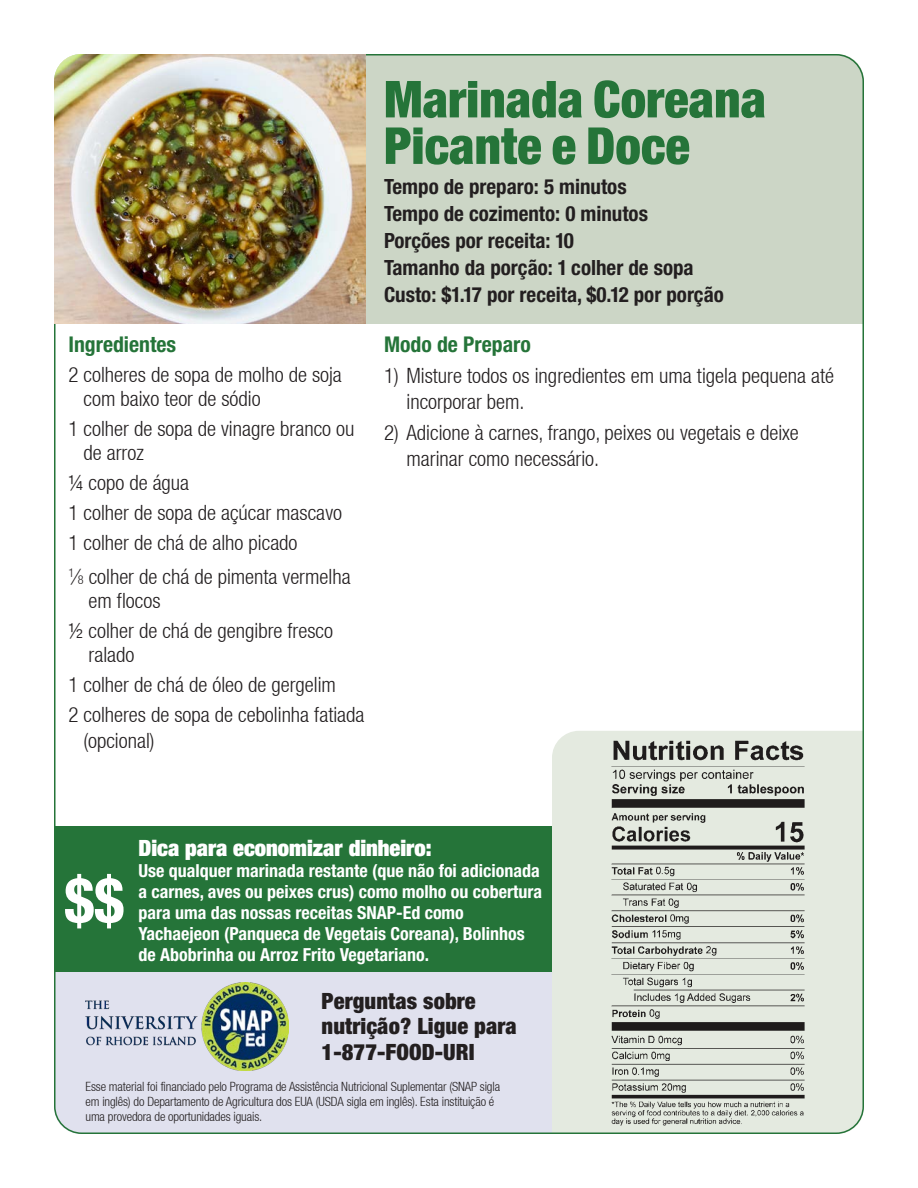
<style>
.page{position:relative;width:918px;height:1188px;background:#fff}
.page>*{position:absolute;margin:0;border:0;box-sizing:border-box;transform-origin:0 0}
.t1{font:700 condensed 62.1px "Helvetica Neue LT Pro";color:#fff}
.Recipe_Title{font:900 condensed 51px/46.5px "Helvetica Neue LT Pro";color:#257439}
.t2{font:900 condensed 22.5px/25.5px "Helvetica Neue LT Pro";letter-spacing:.005em;color:#231f20}
.t3{font:900 condensed 22.5px "Helvetica Neue LT Pro";color:#fff}
.t4{font:700 condensed 21.75px "Helvetica Neue LT Pro";color:#257439}
.Ingredients_list{font:300 condensed 21px/24px "Helvetica Neue LT";color:#231f20}
.Recipe_details{font:700 condensed 21px "Helvetica Neue LT Pro";color:#231f20}
.Directions_lists{font:300 condensed 21px/25.5px "Helvetica Neue LT";color:#231f20}
.t5{font:700 condensed 18px/21px "Helvetica Neue LT Pro";color:#fff}
.t6{font:300 condensed 12.75px "Helvetica Neue LT";letter-spacing:-.01em;color:#231f20}
.s1{font-family:"Helvetica Neue LT Pro";font-stretch:normal}
.s2{font-size:12.3px}
</style>
<div class="page">
<div style="left:552px;top:731px;width:312px;height:403px;background:#e4eae0"></div>
<img style="left:608px;top:737px;width:200px;height:389px">
<div style="left:366px;top:54px;width:498px;height:270px;background:#ccd6c6"></div>
<div style="left:54px;top:826px;width:498px;height:146px;background:#257439"></div>
<div style="left:54px;top:972px;width:498px;height:162px;background:#e0e1ee"></div>
<img style="left:86px;top:983px;width:202px;height:88px">
<img style="left:54px;top:54px;width:312px;height:270px">
<p class="t4" style="left:68px;top:331px;width:109px">Ingredientes</p>
<p class="Ingredients_list" style="left:84px;top:362px;width:260px;text-indent:-15px">2 colheres de sopa de molho de soja com baixo teor de sódio</p>
<p class="Ingredients_list" style="left:84px;top:416px;width:273px;text-indent:-15px">1 colher de sopa de vinagre branco ou de arroz</p>
<p class="Ingredients_list" style="left:68px;top:470px;width:122px">¼ copo de água</p>
<p class="Ingredients_list" style="left:68px;top:500px;width:275px">1 colher de sopa de açúcar mascavo</p>
<p class="Ingredients_list" style="left:68px;top:530px;width:231px">1 colher de chá de alho picado</p>
<p class="Ingredients_list" style="left:89px;top:564px;width:264px;text-indent:-20px"><sup>1</sup><span class="s1">∕</span><span class="s2">8</span> colher de chá de pimenta vermelha em flocos</p>
<p class="Ingredients_list" style="left:89px;top:618px;width:246px;text-indent:-20px">½ colher de chá de gengibre fresco ralado</p>
<p class="Ingredients_list" style="left:68px;top:672px;width:269px">1 colher de chá de óleo de gergelim</p>
<p class="Ingredients_list" style="left:84px;top:702px;width:283px;line-height:25.5px;text-indent:-15px">2 colheres de sopa de cebolinha fatiada (opcional)</p>
<p class="Recipe_Title" style="left:384px;top:75px;width:384px">Marinada Coreana<br>Picante e Doce</p>
<p class="Recipe_details" style="left:384px;top:174px;width:244px">Tempo de preparo: 5 minutos</p>
<p class="Recipe_details" style="left:384px;top:201px;width:266px">Tempo de cozimento: 0 minutos</p>
<p class="Recipe_details" style="left:384px;top:228px;width:191px">Porções por receita: 10</p>
<p class="Recipe_details" style="left:384px;top:255px;width:311px">Tamanho da porção: 1 colher de sopa</p>
<p class="Recipe_details" style="left:384px;top:282px;width:341px">Custo: $1.17 por receita, $0.12 por porção</p>
<p class="t4" style="left:384px;top:331px;width:148px">Modo de Preparo</p>
<p class="Directions_lists" style="left:406px;top:363px;width:429px;text-indent:-22px">1) Misture todos os ingredientes em uma tigela pequena até incorporar bem.</p>
<p class="Directions_lists" style="left:406px;top:420px;width:394px;text-indent:-22px">2) Adicione à carnes, frango, peixes ou vegetais e deixe marinar como necessário.</p>
<p class="t1" style="left:64px;top:864px;width:61px">$$</p>
<p class="t3" style="left:139px;top:833px;width:294px">Dica para economizar dinheiro:</p>
<p class="t5" style="left:139px;top:860px;width:405px">Use qualquer marinada restante (que não foi adicionada a carnes, aves ou peixes crus) como molho ou cobertura para uma das nossas receitas SNAP-Ed como Yachaejeon (Panqueca de Vegetais Coreana), Bolinhos de Abobrinha ou Arroz Frito Vegetariano.</p>
<p class="t2" style="left:322px;top:988px;width:197px">Perguntas sobre nutrição? Ligue para<br>1-877-FOOD-URI</p>
<p class="t6" style="left:86px;top:1079px;width:416px">Esse material foi financiado pelo Programa de Assistência Nutricional Suplementar (SNAP sigla</p>
<p class="t6" style="left:86px;top:1094px;width:410px">em inglês) do Departamento de Agricultura dos EUA (USDA sigla em inglês). Esta instituição é</p>
<p class="t6" style="left:86px;top:1109px;width:178px">uma provedora de oportunidades iguais.</p>
</div>
